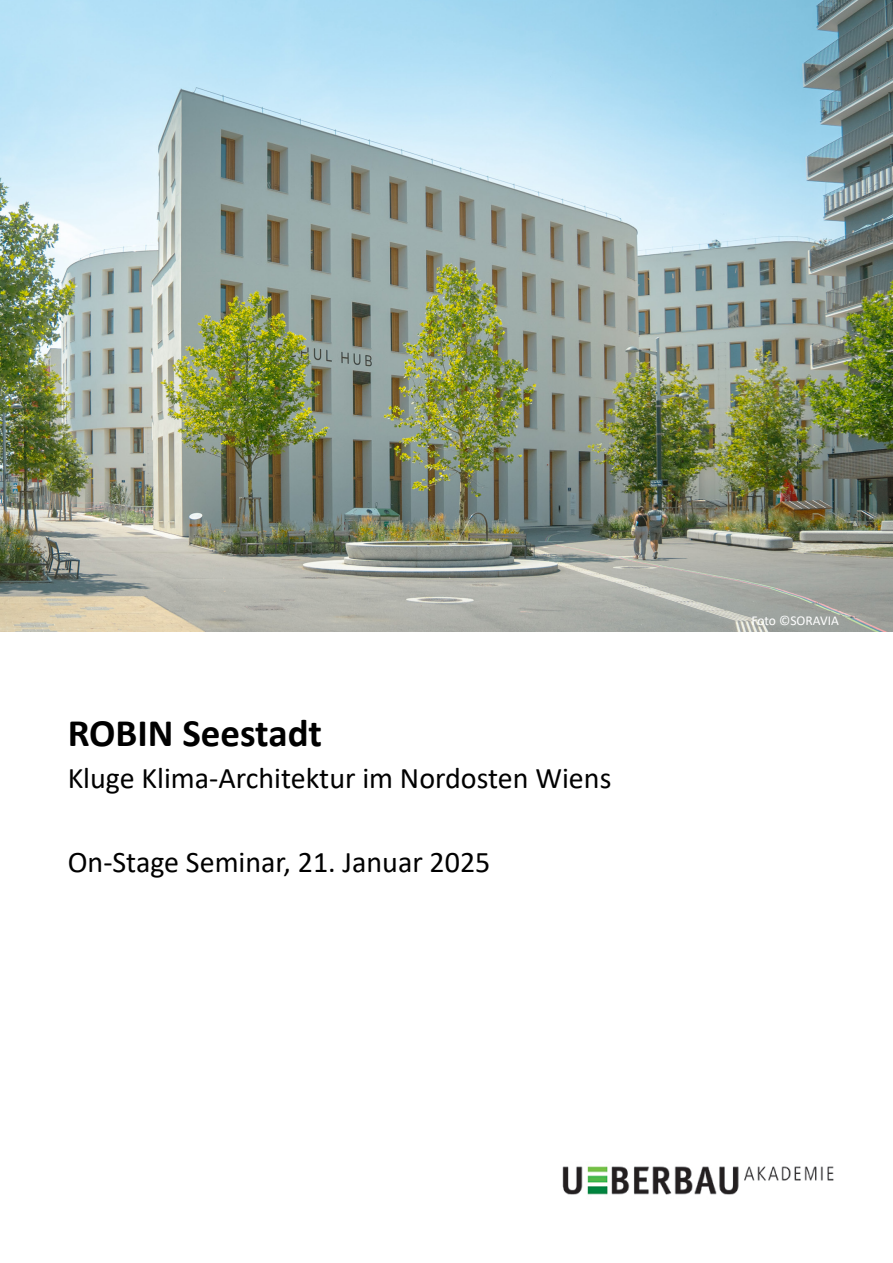
<style>
.page{position:relative;width:893px;height:1263px;background:#fff}
.page>*{position:absolute;margin:0;border:0;box-sizing:border-box;transform-origin:0 0}
.t1{font:700 39px "Calibri";color:#000}
.t2{font:30px "Calibri";color:#000}
.t3{font:13.5px "Calibri";color:#fff}
</style>
<div class="page">
<img style="left:562px;top:1166px;width:272px;height:29px">
<img style="left:0;top:0;width:893px;height:631px">
<p class="t1" style="left:68px;top:705px;width:256px">ROBIN Seestadt</p>
<p class="t2" style="left:68px;top:757px;width:545px">Kluge Klima-Architektur im Nordosten Wiens</p>
<p class="t2" style="left:68px;top:841px;width:424px">On-Stage Seminar, 21. Januar 2025</p>
<p class="t3" style="left:751px;top:611px;width:89px">Foto ©SORAVIA</p>
</div>
